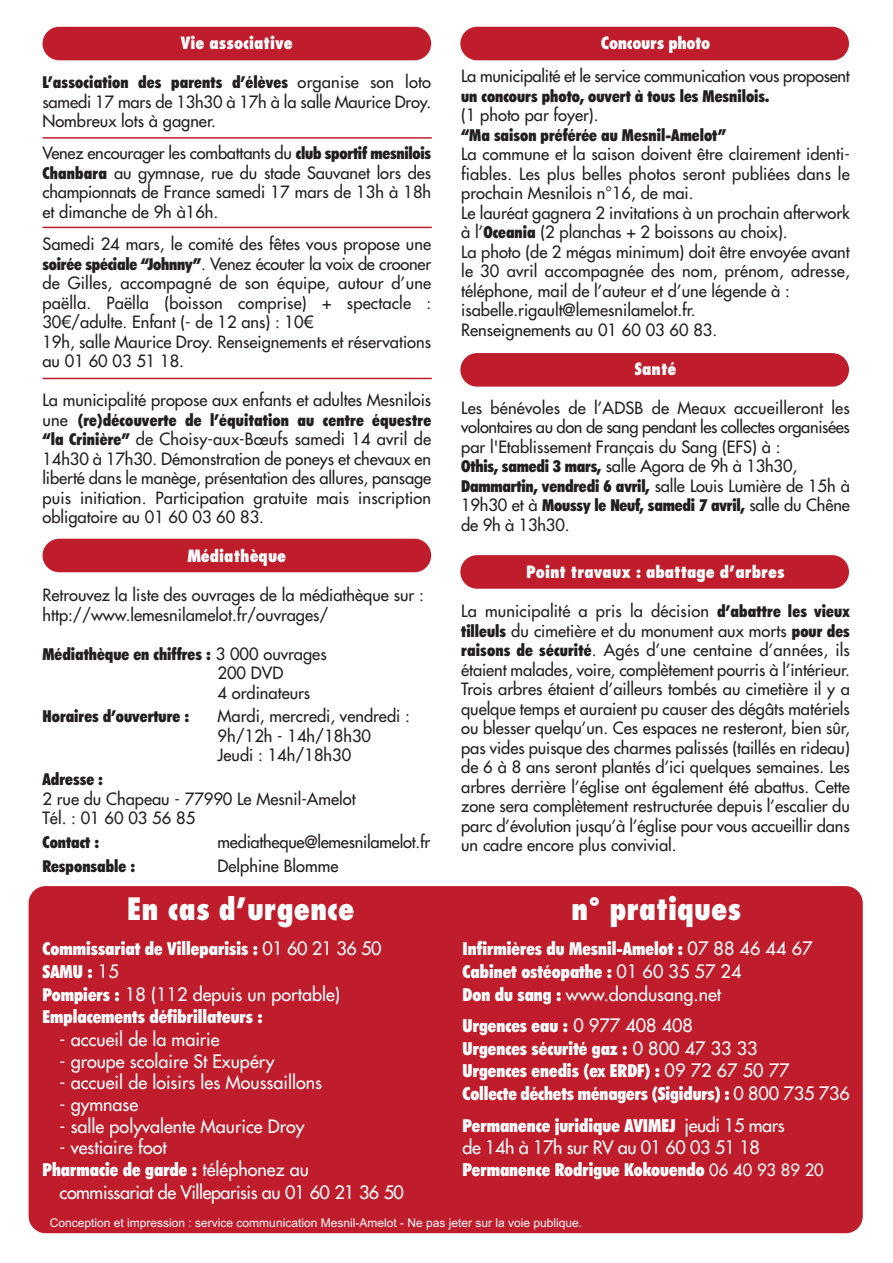
<style>
.page{position:relative;width:893px;height:1263px;background:#fff}
.page>*{position:absolute;margin:0;border:0;box-sizing:border-box;transform-origin:0 0}
.t1{font:800 condensed 30px "Futura Std";color:#fff}
.t2{font:900 condensed 18px/22.8px "Futura BT";color:#fff}
.t3{font:500 18px "Futura Std";color:#fff}
.t4{font:500 18px "Futura Std";letter-spacing:-.025em;color:#fff}
.t5{font:16.5px/19.5px "Futura LT";color:#231f20}
.t6{font:900 condensed 16.5px/19.5px "Futura BT";color:#231f20}
.t7{font:800 condensed 16.5px "Futura Std";color:#fff}
.t8{font:800 condensed 16.5px "Futura Std";letter-spacing:-.025em;color:#fff}
.t9{font:12px "Arial";color:#fff}
.s1{font-family:"Futura LT";font-weight:400;font-stretch:normal}
.s2{font-family:"Futura BT";font-weight:900;font-stretch:condensed}
.s3{font-family:"Futura Std";font-weight:500;font-stretch:normal}
.s4{font-family:"Futura LT";font-weight:400;font-stretch:normal;font-size:16.5px}
</style>
<div class="page">
<div style="left:43px;top:27px;width:388px;height:33px;background:#bf1d2c;border-radius:17px"></div>
<div style="left:43px;top:539px;width:388px;height:33px;background:#bf1d2c;border-radius:17px"></div>
<div style="left:460px;top:27px;width:389px;height:33px;background:#bf1d2c;border-radius:17px"></div>
<div style="left:460px;top:353px;width:389px;height:34px;background:#bf1d2c;border-radius:17px"></div>
<div style="left:460px;top:555px;width:389px;height:34px;background:#bf1d2c;border-radius:17px"></div>
<div style="left:29px;top:886px;width:834px;height:347px;background:#bf1d2c;border-radius:17px"></div>
<hr style="left:43px;top:137px;width:389px;height:2px;background:#bf1d2c">
<hr style="left:43px;top:227px;width:389px;height:1px;background:#bf1d2c">
<hr style="left:43px;top:378px;width:389px;height:1px;background:#bf1d2c">
<p class="t7" style="left:181px;top:36px;width:113px">Vie associative</p>
<p class="t6" style="left:42px;top:73px;width:390px">L’association des parents d’élèves <span class="s1">organise son loto</span></p>
<p class="t5" style="left:42px;top:92px;width:390px">samedi 17 mars de 13h30 à 17h à la salle Maurice Droy.<br>Nombreux lots à gagner.</p>
<p class="t5" style="left:42px;top:143px;width:390px;text-align:justify">Venez encourager les combattants du <span class="s2">club sportif mesnilois Chanbara</span> au gymnase, rue du stade Sauvanet lors des championnats de France samedi 17 mars de 13h à 18h et dimanche de 9h à16h.</p>
<p class="t5" style="left:42px;top:234px;width:390px">Samedi 24 mars, le comité des fêtes vous propose une <span class="s2">soirée spéciale “Johnny”</span>. Venez écouter la voix de crooner de Gilles, accompagné de son équipe, autour d’une paëlla. Paëlla (boisson comprise) + spectacle :<br>30€/adulte. Enfant (- de 12 ans) : 10€<br>19h, salle Maurice Droy. Renseignements et réservations au 01 60 03 51 18.</p>
<p class="t5" style="left:42px;top:390px;width:390px">La municipalité propose aux enfants et adultes Mesnilois</p>
<p class="t6" style="left:42px;top:410px;width:390px"><span class="s1">une</span> (re)découverte de l’équitation au centre équestre</p>
<p class="t5" style="left:42px;top:429px;width:390px;text-align:justify"><span class="s2">“la Crinière”</span> de Choisy-aux-Bœufs samedi 14 avril de 14h30 à 17h30. Démonstration de poneys et chevaux en liberté dans le manège, présentation des allures, pansage puis initiation. Participation gratuite mais inscription obligatoire au 01 60 03 60 83.</p>
<p class="t7" style="left:187px;top:549px;width:100px">Médiathèque</p>
<p class="t5" style="left:42px;top:585px;width:383px">Retrouvez la liste des ouvrages de la médiathèque sur : http://www.lemesnilamelot.fr/ouvrages/</p>
<p class="t6" style="left:42px;top:644px;width:286px">Médiathèque en chiffres : <span class="s1">3 000 ouvrages</span></p>
<p class="t5" style="left:218px;top:663px;width:94px">200 DVD<br>4 ordinateurs</p>
<p class="t6" style="left:42px;top:707px;width:148px">Horaires d’ouverture :</p>
<p class="t5" style="left:218px;top:706px;width:194px">Mardi, mercredi, vendredi :<br>9h/12h - 14h/18h30<br>Jeudi : 14h/18h30</p>
<p class="t6" style="left:42px;top:770px;width:62px">Adresse :</p>
<p class="t5" style="left:42px;top:789px;width:315px">2 rue du Chapeau - 77990 Le Mesnil-Amelot<br>Tél. : 01 60 03 56 85</p>
<p class="t6" style="left:42px;top:832px;width:58px">Contact :</p>
<p class="t5" style="left:218px;top:832px;width:214px">mediatheque@lemesnilamelot.fr</p>
<p class="t6" style="left:42px;top:856px;width:94px">Responsable :</p>
<p class="t5" style="left:218px;top:856px;width:122px">Delphine Blomme</p>
<p class="t8" style="left:601px;top:36px;width:111px">Concours photo</p>
<p class="t5" style="left:461px;top:66px;width:390px">La municipalité et le service communication vous proposent</p>
<p class="t6" style="left:461px;top:86px;width:310px">un concours photo, ouvert à tous les Mesnilois.</p>
<p class="t5" style="left:461px;top:105px;width:139px">(1 photo par foyer).</p>
<p class="t6" style="left:461px;top:125px;width:267px">“Ma saison préférée au Mesnil-Amelot”</p>
<p class="t5" style="left:461px;top:144px;width:390px">La commune et la saison doivent être clairement identi&shy;fiables. Les plus belles photos seront publiées dans le prochain Mesnilois n°16, de mai.<br>Le lauréat gagnera 2 invitations à un prochain afterwork à l’<span class="s2">Oceania</span> (2 planchas + 2 boissons au choix).<br>La photo (de 2 mégas minimum) doit être envoyée avant le 30 avril accompagnée des nom, prénom, adresse, téléphone, mail de l’auteur et d’une légende à : isabelle.rigault@lemesnilamelot.fr.<br>Renseignements au 01 60 03 60 83.</p>
<p class="t7" style="left:634px;top:362px;width:44px">Santé</p>
<p class="t5" style="left:461px;top:398px;width:390px">Les bénévoles de l’ADSB de Meaux accueilleront les volontaires au don de sang pendant les collectes organisées par l'Etablissement Français du Sang (EFS) à :<br><span class="s2">Othis, samedi 3 mars,</span> salle Agora de 9h à 13h30,</p>
<p class="t6" style="left:461px;top:476px;width:390px">Dammartin, vendredi 6 avril, <span class="s1">salle Louis Lumière de 15h à<br>19h30 et à</span> Moussy le Neuf, samedi 7 avril, <span class="s1">salle du Chêne</span></p>
<p class="t5" style="left:461px;top:515px;width:110px">de 9h à 13h30.</p>
<p class="t7" style="left:526px;top:565px;width:260px">Point travaux : abattage d’arbres</p>
<p class="t5" style="left:461px;top:601px;width:390px;text-align:justify">La municipalité a pris la décision <span class="s2">d’abattre les vieux tilleuls</span> du cimetière et du monument aux morts <span class="s2">pour des raisons de sécurité</span>. Agés d’une centaine d’années, ils étaient malades, voire, complètement pourris à l’intérieur.<br>Trois arbres étaient d’ailleurs tombés au cimetière il y a quelque temps et auraient pu causer des dégâts matériels ou blesser quelqu’un. Ces espaces ne resteront, bien sûr, pas vides puisque des charmes palissés (taillés en rideau) de 6 à 8 ans seront plantés d’ici quelques semaines. Les arbres derrière l’église ont également été abattus. Cette zone sera complètement restructurée depuis l’escalier du parc d’évolution jusqu’à l’église pour vous accueillir dans un cadre encore plus convivial.</p>
<h1 class="t1" style="left:571px;top:896px;width:172px">n° pratiques</h1>
<p class="t2" style="left:463px;top:937px;width:351px">Infirmières du Mesnil-Amelot : <span class="s3">07 88 46 44 67<br></span>Cabinet ostéopathe : <span class="s3">01 60 35 57 24</span></p>
<p class="t3" style="left:463px;top:985px;width:260px"><span class="s2">Don du sang :</span> www.dondusang.net</p>
<p class="t2" style="left:463px;top:1014px;width:389px">Urgences eau : <span class="s3">0 977 408 408<br></span>Urgences sécurité gaz : <span class="s3">0 800 47 33 33<br></span>Urgences enedis (ex ERDF) : <span class="s3">09 72 67 50 77<br></span>Collecte déchets ménagers (Sigidurs) : <span class="s3">0 800 735 736</span></p>
<p class="t2" style="left:463px;top:1114px;width:323px">Permanence juridique AVIMEJ <span class="s3">jeudi 15 mars</span></p>
<p class="t4" style="left:463px;top:1139px;width:299px">de 14h à 17h sur RV au 01 60 03 51 18</p>
<p class="t2" style="left:463px;top:1158px;width:363px">Permanence Rodrigue Kokouendo <span class="s4">06 40 93 89 20</span></p>
<p class="t9" style="left:50px;top:1215px;width:534px">Conception et impression : service communication Mesnil-Amelot - Ne pas jeter sur la voie publique.</p>
<h1 class="t1" style="left:127px;top:896px;width:229px">En cas d’urgence</h1>
<p class="t2" style="left:43px;top:937px;width:341px">Commissariat de Villeparisis : <span class="s3">01 60 21 36 50<br></span>SAMU : <span class="s3">15</span></p>
<p class="t3" style="left:43px;top:985px;width:299px"><span class="s2">Pompiers :</span> 18 (112 depuis un portable)</p>
<p class="t2" style="left:43px;top:1006px;width:222px">Emplacements défibrillateurs :</p>
<p class="t3" style="left:60px;top:1030px;width:162px">- accueil de la mairie</p>
<p class="t3" style="left:60px;top:1052px;width:216px">- groupe scolaire St Exupéry</p>
<p class="t3" style="left:60px;top:1074px;width:264px">- accueil de loisirs les Moussaillons</p>
<p class="t3" style="left:60px;top:1095px;width:80px">- gymnase</p>
<p class="t3" style="left:60px;top:1117px;width:247px">- salle polyvalente Maurice Droy</p>
<p class="t3" style="left:60px;top:1138px;width:109px">- vestiaire foot</p>
<p class="t2" style="left:43px;top:1158px;width:268px">Pharmacie de garde : <span class="s3">téléphonez au</span></p>
<p class="t4" style="left:60px;top:1183px;width:346px">commissariat de Villeparisis au 01 60 21 36 50</p>
</div>
